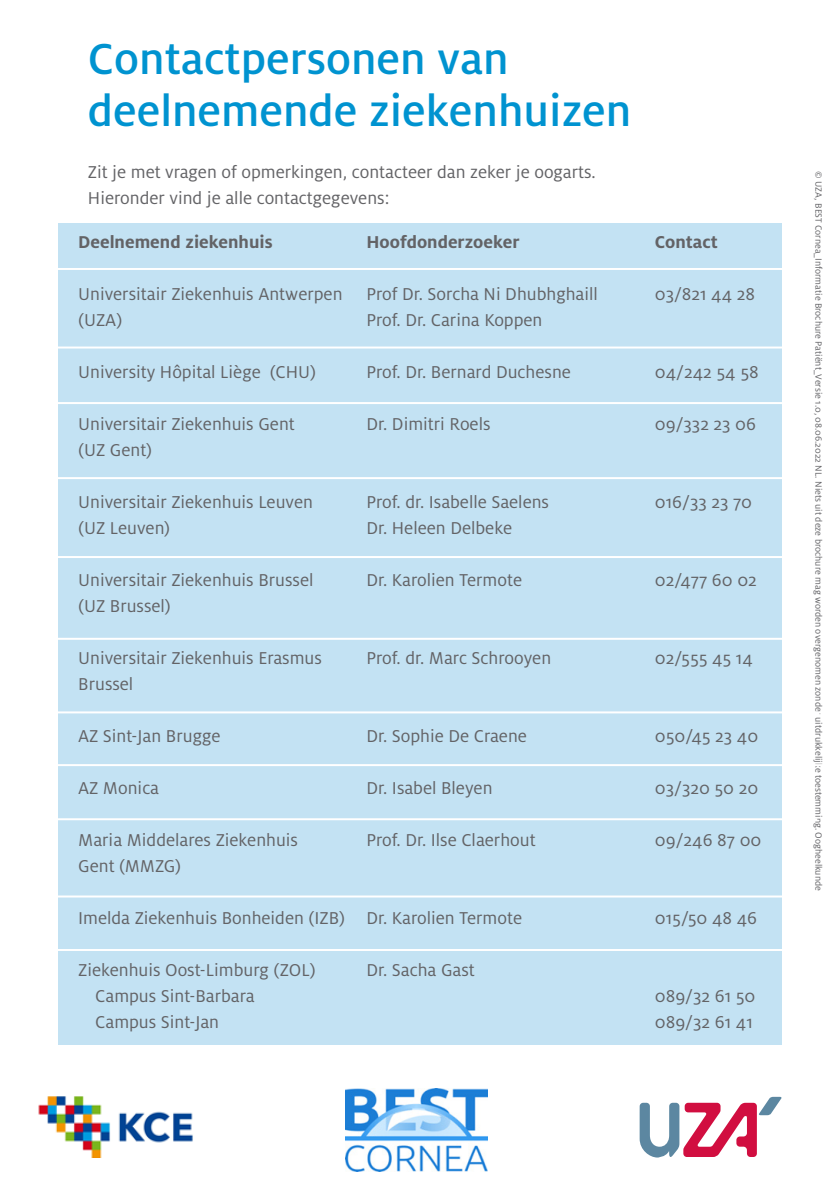
<style>
.page{position:relative;width:840px;height:1191px;background:#fff}
.page>*{position:absolute;margin:0;border:0;box-sizing:border-box;transform-origin:0 0}
._3_-_Hoofdtitel{font:500 48px "Milo OT";color:#0093d0}
._4_-_Body-tekst{font:19px "Milo OT";color:#636366}
._4_-_Body-tekst-2{font:700 19px "Milo OT";color:#636366}
.t1{font:10px "Milo OT";color:#636366}
</style>
<div class="page">
<div style="left:58px;top:223px;width:723px;height:822px;background:#c3e2f3"></div>
<hr style="left:56px;top:556px;width:747px;height:2px;background:#fff">
<hr style="left:53px;top:477px;width:741px;height:2px;background:#fff">
<hr style="left:48px;top:402px;width:746px;height:2px;background:#fff">
<hr style="left:53px;top:346px;width:735px;height:2px;background:#fff">
<hr style="left:53px;top:268px;width:735px;height:2px;background:#fff">
<hr style="left:56px;top:638px;width:738px;height:2px;background:#fff">
<hr style="left:55px;top:711px;width:776px;height:2px;background:#fff">
<hr style="left:56px;top:818px;width:760px;height:2px;background:#fff">
<hr style="left:56px;top:764px;width:775px;height:2px;background:#fff">
<hr style="left:55px;top:895px;width:744px;height:2px;background:#fff">
<hr style="left:50px;top:949px;width:769px;height:2px;background:#fff">
<img style="left:346px;top:1088px;width:141px;height:83px">
<svg style="left:639px;top:1096px;width:142px;height:61px"></svg>
<img style="left:38px;top:1096px;width:155px;height:61px">
<p class="_3_-_Hoofdtitel" style="left:88px;top:32px;width:422px">Contactpersonen van</p>
<p class="_3_-_Hoofdtitel" style="left:88px;top:84px;width:544px">deelnemende ziekenhuizen</p>
<p class="_4_-_Body-tekst" style="left:88px;top:161px;width:509px">Zit je met vragen of opmerkingen, contacteer dan zeker je oogarts.</p>
<p class="_4_-_Body-tekst" style="left:88px;top:187px;width:303px">Hieronder vind je alle contactgegevens:</p>
<p class="_4_-_Body-tekst-2" style="left:78px;top:231px;width:196px">Deelnemend ziekenhuis</p>
<p class="_4_-_Body-tekst-2" style="left:366px;top:231px;width:154px">Hoofdonderzoeker</p>
<p class="_4_-_Body-tekst-2" style="left:654px;top:231px;width:64px">Contact</p>
<p class="_4_-_Body-tekst" style="left:78px;top:284px;width:266px">Universitair Ziekenhuis Antwerpen</p>
<p class="_4_-_Body-tekst" style="left:366px;top:284px;width:233px">Prof Dr. Sorcha Ni Dhubhghaill</p>
<p class="_4_-_Body-tekst" style="left:654px;top:284px;width:102px">03/821 44 28</p>
<p class="_4_-_Body-tekst" style="left:78px;top:310px;width:46px">(UZA)</p>
<p class="_4_-_Body-tekst" style="left:366px;top:310px;width:177px">Prof. Dr. Carina Koppen</p>
<p class="_4_-_Body-tekst" style="left:78px;top:362px;width:239px">University Hôpital Liège (CHU)</p>
<p class="_4_-_Body-tekst" style="left:366px;top:362px;width:206px">Prof. Dr. Bernard Duchesne</p>
<p class="_4_-_Body-tekst" style="left:654px;top:362px;width:105px">04/242 54 58</p>
<p class="_4_-_Body-tekst" style="left:78px;top:414px;width:218px">Universitair Ziekenhuis Gent</p>
<p class="_4_-_Body-tekst" style="left:366px;top:414px;width:125px">Dr. Dimitri Roels</p>
<p class="_4_-_Body-tekst" style="left:654px;top:414px;width:103px">09/332 23 06</p>
<p class="_4_-_Body-tekst" style="left:78px;top:440px;width:76px">(UZ Gent)</p>
<p class="_4_-_Body-tekst" style="left:78px;top:492px;width:236px">Universitair Ziekenhuis Leuven</p>
<p class="_4_-_Body-tekst" style="left:366px;top:492px;width:184px">Prof. dr. Isabelle Saelens</p>
<p class="_4_-_Body-tekst" style="left:654px;top:492px;width:99px">016/33 23 70</p>
<p class="_4_-_Body-tekst" style="left:78px;top:518px;width:93px">(UZ Leuven)</p>
<p class="_4_-_Body-tekst" style="left:366px;top:518px;width:147px">Dr. Heleen Delbeke</p>
<p class="_4_-_Body-tekst" style="left:78px;top:570px;width:237px">Universitair Ziekenhuis Brussel</p>
<p class="_4_-_Body-tekst" style="left:366px;top:570px;width:157px">Dr. Karolien Termote</p>
<p class="_4_-_Body-tekst" style="left:654px;top:570px;width:104px">02/477 60 02</p>
<p class="_4_-_Body-tekst" style="left:78px;top:596px;width:94px">(UZ Brussel)</p>
<p class="_4_-_Body-tekst" style="left:78px;top:648px;width:245px">Universitair Ziekenhuis Erasmus</p>
<p class="_4_-_Body-tekst" style="left:366px;top:648px;width:186px">Prof. dr. Marc Schrooyen</p>
<p class="_4_-_Body-tekst" style="left:654px;top:648px;width:99px">02/555 45 14</p>
<p class="_4_-_Body-tekst" style="left:78px;top:674px;width:57px">Brussel</p>
<p class="_4_-_Body-tekst" style="left:78px;top:726px;width:144px">AZ Sint-Jan Brugge</p>
<p class="_4_-_Body-tekst" style="left:366px;top:726px;width:162px">Dr. Sophie De Craene</p>
<p class="_4_-_Body-tekst" style="left:654px;top:726px;width:105px">050/45 23 40</p>
<p class="_4_-_Body-tekst" style="left:78px;top:778px;width:82px">AZ Monica</p>
<p class="_4_-_Body-tekst" style="left:366px;top:778px;width:127px">Dr. Isabel Bleyen</p>
<p class="_4_-_Body-tekst" style="left:654px;top:778px;width:105px">03/320 50 20</p>
<p class="_4_-_Body-tekst" style="left:78px;top:830px;width:221px">Maria Middelares Ziekenhuis</p>
<p class="_4_-_Body-tekst" style="left:366px;top:830px;width:170px">Prof. Dr. Ilse Claerhout</p>
<p class="_4_-_Body-tekst" style="left:654px;top:830px;width:108px">09/246 87 00</p>
<p class="_4_-_Body-tekst" style="left:78px;top:856px;width:104px">Gent (MMZG)</p>
<p class="_4_-_Body-tekst" style="left:78px;top:908px;width:445px">Imelda Ziekenhuis Bonheiden (IZB) Dr. Karolien Termote</p>
<p class="_4_-_Body-tekst" style="left:654px;top:908px;width:104px">015/50 48 46</p>
<p class="_4_-_Body-tekst" style="left:78px;top:960px;width:239px">Ziekenhuis Oost-Limburg (ZOL)</p>
<p class="_4_-_Body-tekst" style="left:366px;top:960px;width:110px">Dr. Sacha Gast</p>
<p class="_4_-_Body-tekst" style="left:95px;top:986px;width:161px">Campus Sint-Barbara</p>
<p class="_4_-_Body-tekst" style="left:654px;top:986px;width:102px">089/32 61 50</p>
<p class="_4_-_Body-tekst" style="left:95px;top:1012px;width:125px">Campus Sint-Jan</p>
<p class="_4_-_Body-tekst" style="left:654px;top:1012px;width:99px">089/32 61 41</p>
<p class="t1" style="left:823px;top:171px;width:721px;rotate:90deg">© UZA, BEST Cornea_Informatie Brochure Patiënt_Versie 1.0, 08.06.2022 NL. Niets uit deze brochure mag worden overgenomen zonder uitdrukkelijke toestemming. Oogheelkunde</p>
</div>
